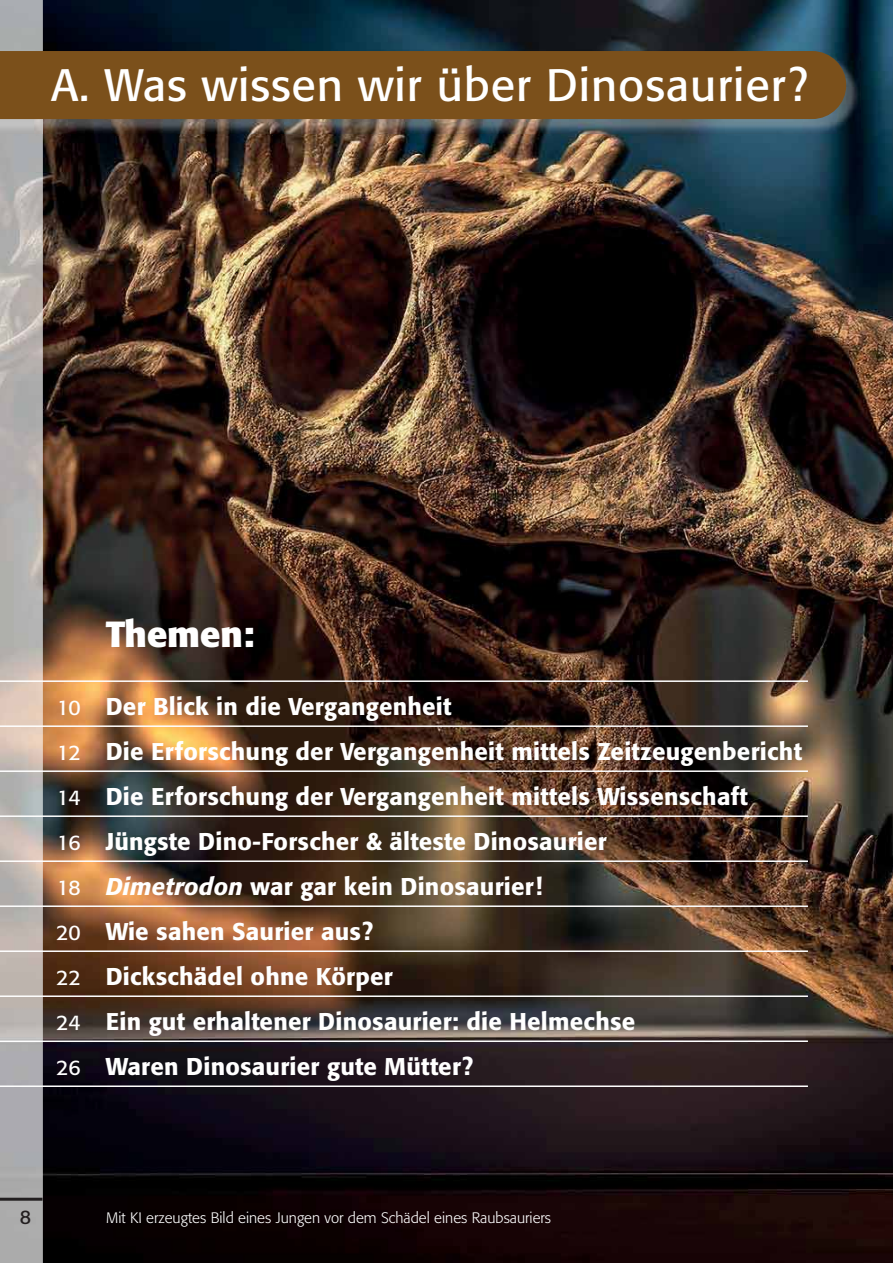
<style>
.page{position:relative;width:893px;height:1263px;background:#fff}
.page>*{position:absolute;margin:0;border:0;box-sizing:border-box;transform-origin:0 0}
.t1{font:45px "Formata";letter-spacing:.02em;color:#fff}
.t2{font:700 36px "Formata";color:#fff}
.t3{font:500 24px/45px "Formata";letter-spacing:.01em;color:#fff}
.t4{font:19.5px "Formata";color:#231f20}
.t5{font:300 15px "Formata";color:#fff}
.s1{font-weight:400;font-size:21px}
.s2{font-style:italic}
</style>
<div class="page">
<img style="left:43px;top:0;width:850px;height:1263px">
<img style="left:0;top:0;width:43px;height:1263px">
<hr style="left:0;top:1198px;width:43px;height:3px;background:#231f20">
<hr style="left:0;top:680px;width:808px;height:2px;background:#fff">
<hr style="left:0;top:725px;width:808px;height:2px;background:#fff">
<hr style="left:0;top:770px;width:808px;height:2px;background:#fff">
<hr style="left:0;top:815px;width:808px;height:2px;background:#fff">
<hr style="left:0;top:860px;width:808px;height:2px;background:#fff">
<hr style="left:0;top:905px;width:808px;height:2px;background:#fff">
<hr style="left:0;top:950px;width:808px;height:2px;background:#fff">
<hr style="left:0;top:995px;width:808px;height:2px;background:#fff">
<hr style="left:0;top:1040px;width:808px;height:2px;background:#fff">
<hr style="left:0;top:1085px;width:808px;height:2px;background:#fff">
<img style="left:0;top:53px;width:861px;height:81px">
<div style="left:0;top:51px;width:846px;height:68px;background:#7b501b"></div>
<h1 class="t1" style="left:51px;top:65px;width:759px">A. Was wissen wir über Dinosaurier ?</h1>
<h2 class="t2" style="left:106px;top:618px;width:150px">Themen:</h2>
<p class="t3" style="left:56px;top:686px;width:747px"><span class="s1">10</span> Der Blick in die Vergangenheit<br><span class="s1">12</span> Die Erforschung der Vergangenheit mittels Zeitzeugenbericht <span class="s1">14</span> Die Erforschung der Vergangenheit mittels Wissenschaft<br><span class="s1">16</span> Jüngste Dino-Forscher &amp; älteste Dinosaurier<br><span class="s1">18</span> <span class="s2">Dimetrodon</span> war gar kein Dinosaurier !<br><span class="s1">20</span> Wie sahen Saurier aus ?<br><span class="s1">22</span> Dickschädel ohne Körper<br><span class="s1">24</span> Ein gut erhaltener Dinosaurier: die Helmechse<br><span class="s1">26</span> Waren Dinosaurier gute Mütter ?</p>
<p class="t4" style="left:20px;top:1208px;width:13px">8</p>
<p class="t5" style="left:106px;top:1211px;width:446px">Mit KI erzeugtes Bild eines Jungen vor dem Schädel eines Raubsauriers</p>
</div>
